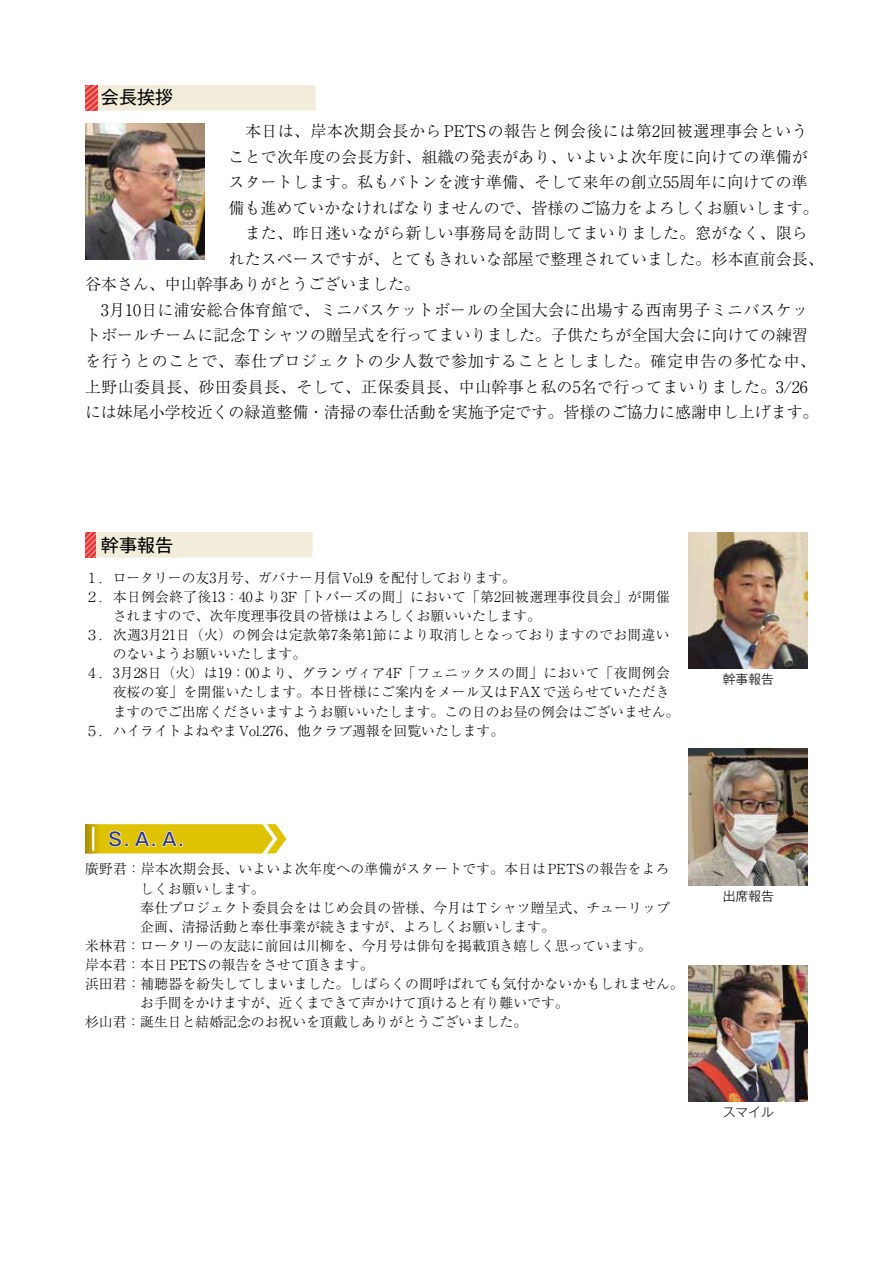
<style>
.page{position:relative;width:893px;height:1263px;background:#fff}
.page>*{position:absolute;margin:0;border:0;box-sizing:border-box;transform-origin:0 0}
.t1{font:18px "Gothic MB101 Pr 6 N";color:#000}
.t2{font:500 18px "Gothic MB101 Pr 6 N";color:#343a86}
.t3{font:300 15.9px "Ryumin Pr 6 N";letter-spacing:.01em;color:#000}
.t4{font:300 15.9px "Ryumin Pr 6 N";letter-spacing:.045em;color:#000}
.t5{font:300 15.9px "Ryumin Pr 6 N";letter-spacing:.03em;color:#000}
.t6{font:300 13.8px "Ryumin Pr 6 N";color:#000}
.t7{font:300 13.8px "Ryumin Pr 6 N";letter-spacing:.02em;color:#000}
.t8{font:300 13.8px "Ryumin Pr 6 N";letter-spacing:.025em;color:#000}
.t9{font:300 12.75px "Gothic MB101 Pr 6 N";color:#000}
</style>
<div class="page">
<div style="left:85px;top:532px;width:228px;height:26px;background:#f2edda"></div>
<svg style="left:85px;top:532px;width:11px;height:26px"></svg>
<svg style="left:85px;top:824px;width:201px;height:29px;background:#e1c81d"></svg>
<div style="left:85px;top:85px;width:231px;height:26px;background:#f2edda"></div>
<svg style="left:85px;top:85px;width:12px;height:26px"></svg>
<img style="left:689px;top:749px;width:119px;height:136px">
<img style="left:689px;top:966px;width:119px;height:136px">
<img style="left:689px;top:532px;width:119px;height:136px">
<img style="left:85px;top:123px;width:119px;height:136px">
<h1 class="t1" style="left:101px;top:82px;width:74px">会長挨拶</h1>
<p class="t5" style="left:229px;top:119px;width:581px">　本日は、岸本次期会長からPETSの報告と例会後には第2回被選理事会という</p>
<p class="t3" style="left:229px;top:144px;width:581px">ことで次年度の会長方針、組織の発表があり、いよいよ次年度に向けての準備が</p>
<p class="t3" style="left:229px;top:170px;width:581px">スタートします。私もバトンを渡す準備、そして来年の創立55周年に向けての準</p>
<p class="t3" style="left:229px;top:195px;width:591px">備も進めていかなければなりませんので、皆様のご協力をよろしくお願いします。</p>
<p class="t3" style="left:229px;top:221px;width:581px">　また、昨日迷いながら新しい事務局を訪問してまいりました。窓がなく、限ら</p>
<p class="t3" style="left:229px;top:246px;width:597px">れたスペースですが、とてもきれいな部屋で整理されていました。杉本直前会長、</p>
<p class="t3" style="left:85px;top:272px;width:336px">谷本さん、中山幹事ありがとうございました。</p>
<p class="t3" style="left:85px;top:297px;width:725px">　3月10日に浦安総合体育館で、ミニバスケットボールの全国大会に出場する西南男子ミニバスケッ</p>
<p class="t3" style="left:85px;top:323px;width:724px">トボールチームに記念Tシャツの贈呈式を行ってまいりました。子供たちが全国大会に向けての練習</p>
<p class="t4" style="left:85px;top:349px;width:732px">を行うとのことで、奉仕プロジェクトの少人数で参加することとしました。確定申告の多忙な中、</p>
<p class="t3" style="left:85px;top:374px;width:724px">上野山委員長、砂田委員長、そして、正保委員長、中山幹事と私の5名で行ってまいりました。3/26</p>
<p class="t3" style="left:85px;top:400px;width:735px">には妹尾小学校近くの緑道整備・清掃の奉仕活動を実施予定です。皆様のご協力に感謝申し上げます。</p>
<h1 class="t1" style="left:101px;top:530px;width:74px">幹事報告</h1>
<p class="t6" style="left:85px;top:566px;width:432px">１．ロータリーの友3月号、ガバナー月信Vol.9 を配付しております。</p>
<p class="t7" style="left:85px;top:586px;width:586px">２．本日例会終了後13：40より3F「トパーズの間」において「第2回被選理事役員会」が開催</p>
<p class="t6" style="left:113px;top:605px;width:430px">されますので、次年度理事役員の皆様はよろしくお願いいたします。</p>
<p class="t7" style="left:85px;top:624px;width:586px">３．次週3月21日（火）の例会は定款第7条第1節により取消しとなっておりますのでお間違い</p>
<p class="t6" style="left:113px;top:643px;width:195px">のないようお願いいたします。</p>
<p class="t7" style="left:85px;top:662px;width:586px">４．3月28日（火）は19：00より、グランヴィア4F「フェニックスの間」において「夜間例会</p>
<p class="t8" style="left:113px;top:681px;width:559px">夜桜の宴」を開催いたします。本日皆様にご案内をメール又はFAXで送らせていただき</p>
<p class="t6" style="left:113px;top:700px;width:568px">ますのでご出席くださいますようお願いいたします。この日のお昼の例会はございません。</p>
<p class="t6" style="left:85px;top:720px;width:421px">５．ハイライトよねやまVol.276、他クラブ週報を回覧いたします。</p>
<h1 class="t2" style="left:106px;top:824px;width:92px">Ｓ．Ａ．Ａ．</h1>
<p class="t6" style="left:85px;top:858px;width:586px">廣野君：岸本次期会長、いよいよ次年度への準備がスタートです。本日はPETSの報告をよろ</p>
<p class="t6" style="left:140px;top:877px;width:126px">しくお願いします。</p>
<p class="t6" style="left:85px;top:897px;width:586px">　　　　奉仕プロジェクト委員会をはじめ会員の皆様、今月はTシャツ贈呈式、チューリップ</p>
<p class="t6" style="left:140px;top:916px;width:416px">企画、清掃活動と奉仕事業が続きますが、よろしくお願いします。</p>
<p class="t6" style="left:85px;top:935px;width:568px">米林君：ロータリーの友誌に前回は川柳を、今月号は俳句を掲載頂き嬉しく思っています。</p>
<p class="t6" style="left:85px;top:954px;width:290px">岸本君：本日PETSの報告をさせて頂きます。</p>
<p class="t6" style="left:85px;top:973px;width:600px">浜田君：補聴器を紛失してしまいました。しばらくの間呼ばれても気付かないかもしれません。</p>
<p class="t6" style="left:140px;top:992px;width:430px">お手間をかけますが、近くまできて声かけて頂けると有り難いです。</p>
<p class="t6" style="left:85px;top:1011px;width:444px">杉山君：誕生日と結婚記念のお祝いを頂戴しありがとうございました。</p>
<p class="t9" style="left:723px;top:668px;width:53px">幹事報告</p>
<p class="t9" style="left:723px;top:885px;width:53px">出席報告</p>
<p class="t9" style="left:723px;top:1102px;width:53px">スマイル</p>
</div>
